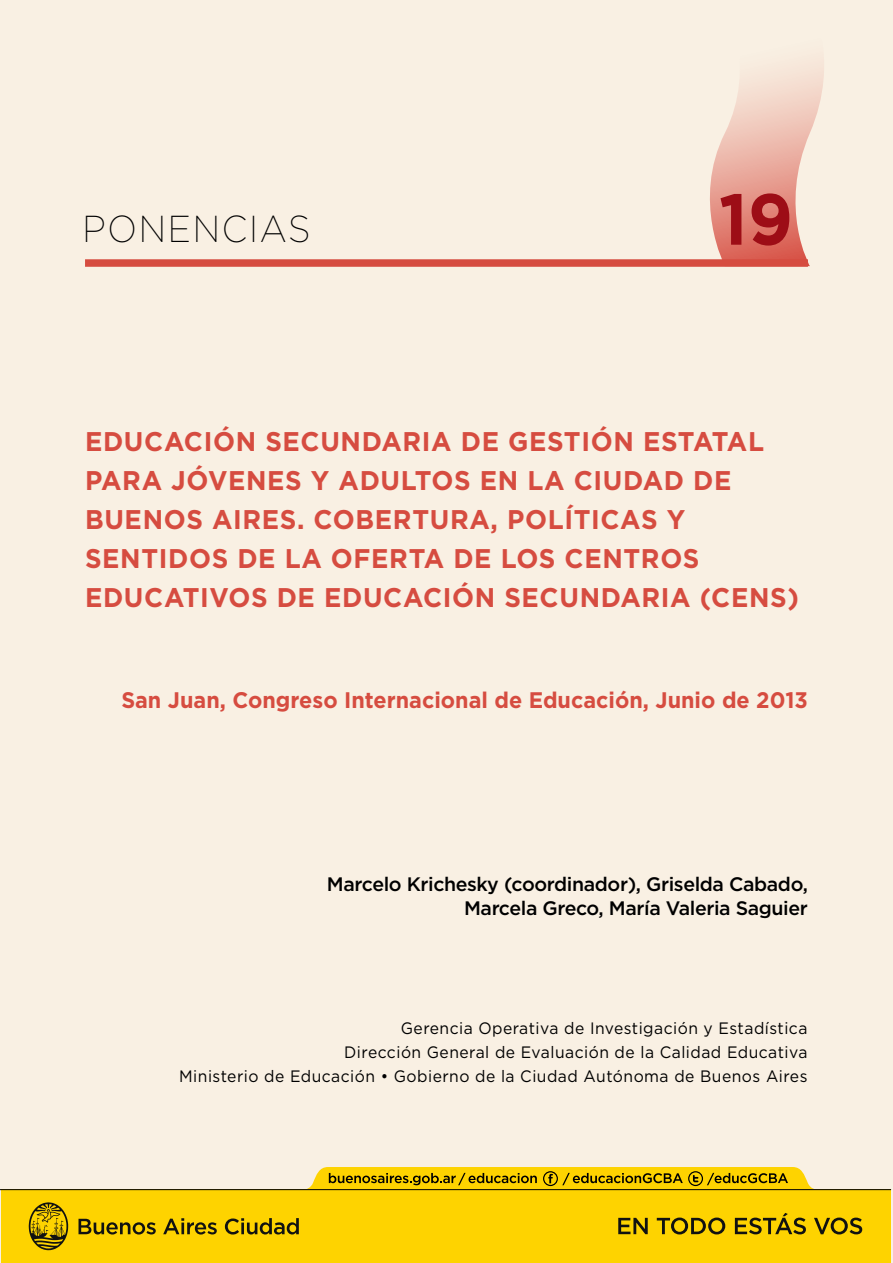
<style>
.page{position:relative;width:893px;height:1263px;background:#f9f0e3}
.page>*{position:absolute;margin:0;border:0;box-sizing:border-box;transform-origin:0 0}
.t1{font:700 72px "Gotham";color:#9d0d16;scale:.95 1}
.t2{font:200 37.5px "Gotham";letter-spacing:.05em;color:#000;scale:.93 1}
.t3{font:700 27px/39px "Gotham";letter-spacing:.025em;color:#d64c40;scale:.96 1}
.t4{font:700 22.5px "Gotham";color:#d64c40;scale:.96 1}
.t5{font:500 19.5px/24px "Gotham";letter-spacing:-.02em;color:#000;text-align:right}
.t6{font:16.5px/24px "Gotham";letter-spacing:.03em;color:#000;text-align:right;scale:.95 1}
</style>
<div class="page">
<div style="left:85px;top:259px;width:723px;height:8px;background:#d64c40"></div>
<svg style="left:708px;top:64px;width:116px;height:202px"></svg>
<div style="left:1px;top:1189px;width:890px;height:74px;background:#fed300"></div>
<svg style="left:618px;top:1218px;width:30px;height:16px"></svg>
<svg style="left:657px;top:1217px;width:68px;height:17px"></svg>
<svg style="left:735px;top:1213px;width:71px;height:21px"></svg>
<svg style="left:814px;top:1217px;width:48px;height:17px"></svg>
<svg style="left:79px;top:1219px;width:77px;height:15px"></svg>
<svg style="left:163px;top:1218px;width:54px;height:16px"></svg>
<svg style="left:225px;top:1218px;width:74px;height:16px"></svg>
<svg style="left:29px;top:1202px;width:39px;height:48px"></svg>
<svg style="left:307px;top:1167px;width:507px;height:22px;background:#d8b507"></svg>
<hr style="left:0;top:1189px;width:891px;height:1px;background:#000">
<h2 class="t2" style="left:82px;top:205px;width:247px">PONENCIAS</h2>
<h1 class="t1" style="left:719px;top:171px;width:80px">19</h1>
<p class="t3" style="left:85px;top:422px;width:745px">EDUCACIÓN SECUNDARIA DE GESTIÓN ESTATAL PARA JÓVENES Y ADULTOS EN LA CIUDAD DE BUENOS AIRES. COBERTURA, POLÍTICAS Y SENTIDOS DE LA OFERTA DE LOS CENTROS EDUCATIVOS DE EDUCACIÓN SECUNDARIA (CENS)</p>
<p class="t4" style="left:121px;top:685px;width:717px">San Juan, Congreso Internacional de Educación, Junio de 2013</p>
<p class="t5" style="left:327px;top:872px;width:482px">Marcelo Krichesky (coordinador), Griselda Cabado,<br>Marcela Greco, María Valeria Saguier</p>
<p class="t6" style="left:179px;top:1015px;width:663px">Gerencia Operativa de Investigación y Estadística<br>Dirección General de Evaluación de la Calidad Educativa<br>Ministerio de Educación • Gobierno de la Ciudad Autónoma de Buenos Aires</p>
</div>
